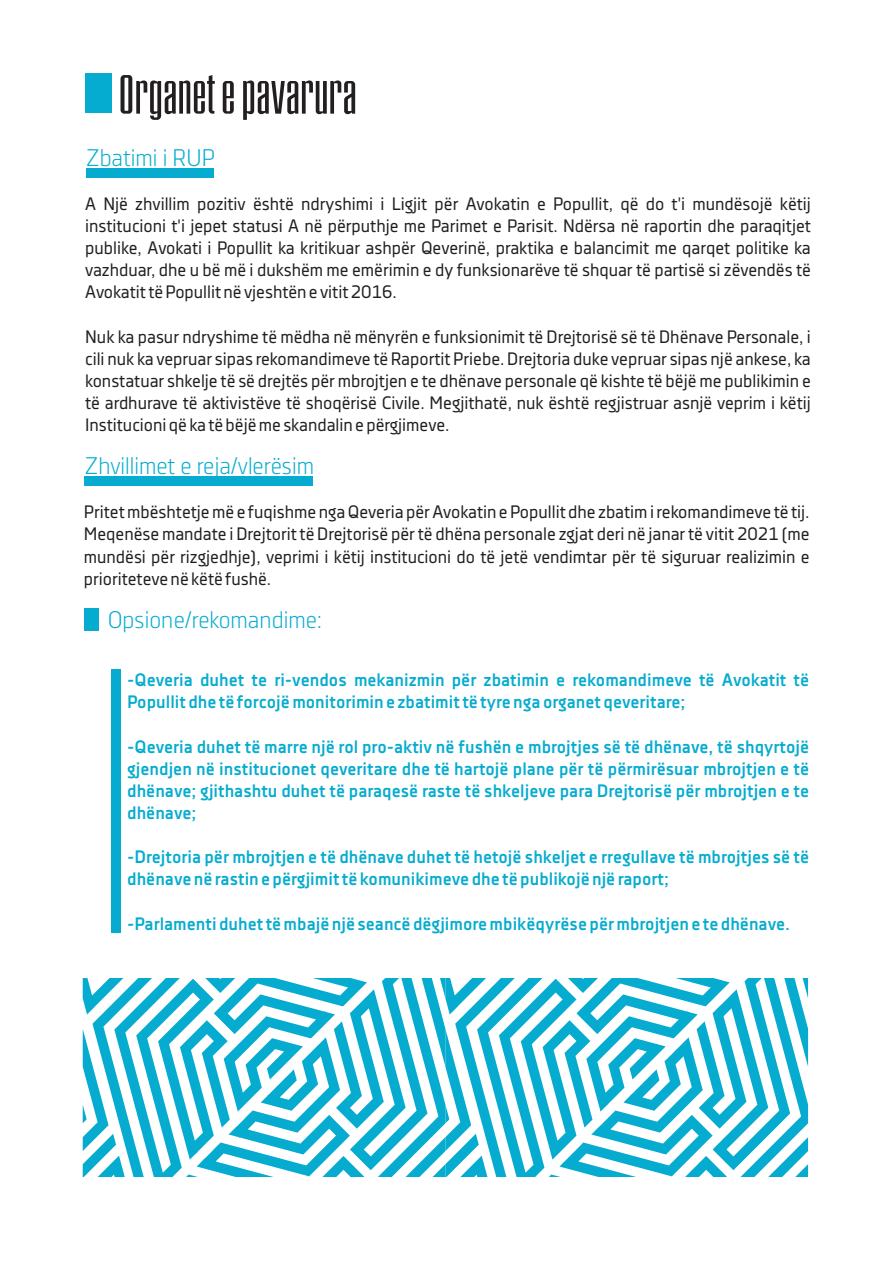
<style>
.page{position:relative;width:893px;height:1263px;background:#fff}
.page>*{position:absolute;margin:0;border:0;box-sizing:border-box;transform-origin:0 0}
.t1{font:54px "Chupada";color:#231f20}
.t2{font:24px "Decima Nova Pro Lt";color:#06accf}
.t3{font:18px/22.2px "Decima Nova Pro";color:#231f20;text-align:justify}
.t4{font:700 18px/22.2px "Decima Nova Pro";color:#06accf}
</style>
<div class="page">
<svg style="left:83px;top:978px;width:725px;height:199px"></svg>
<div style="left:84px;top:477px;width:229px;height:9px;background:#06accf"></div>
<div style="left:84px;top:607px;width:15px;height:23px;background:#06accf"></div>
<div style="left:111px;top:669px;width:9px;height:264px;background:#06accf"></div>
<div style="left:85px;top:74px;width:26px;height:39px;background:#06accf"></div>
<div style="left:86px;top:168px;width:127px;height:9px;background:#06accf"></div>
<h1 class="t1" style="left:118px;top:73px;width:240px">Organet e pavarura</h1>
<h2 class="t2" style="left:86px;top:148px;width:130px">Zbatimi i RUP</h2>
<p class="t3" style="left:85px;top:194px;width:727px">A Një zhvillim pozitiv është ndryshimi i Ligjit për Avokatin e Popullit, që do t'i mundësojë këtij institucioni t'i jepet statusi A në përputhje me Parimet e Parisit. Ndërsa në raportin dhe paraqitjet publike, Avokati i Popullit ka kritikuar ashpër Qeverinë, praktika e balancimit me qarqet politike ka vazhduar, dhe u bë më i dukshëm me emërimin e dy funksionarëve të shquar të partisë si zëvendës të Avokatit të Popullit në vjeshtën e vitit 2016.</p>
<p class="t3" style="left:85px;top:327px;width:727px">Nuk ka pasur ndryshime të mëdha në mënyrën e funksionimit të Drejtorisë së të Dhënave Personale, i cili nuk ka vepruar sipas rekomandimeve të Raportit Priebe. Drejtoria duke vepruar sipas një ankese, ka konstatuar shkelje të së drejtës për mbrojtjen e te dhënave personale që kishte të bëjë me publikimin e të ardhurave të aktivistëve të shoqërisë Civile. Megjithatë, nuk është regjistruar asnjë veprim i këtij Institucioni që ka të bëjë me skandalin e përgjimeve.</p>
<h2 class="t2" style="left:85px;top:456px;width:231px">Zhvillimet e reja/vlerësim</h2>
<p class="t3" style="left:84px;top:503px;width:727px">Pritet mbështetje më e fuqishme nga Qeveria për Avokatin e Popullit dhe zbatim i rekomandimeve të tij.<br>Meqenëse mandate i Drejtorit të Drejtorisë për të dhëna personale zgjat deri në janar të vitit 2021 (me mundësi për rizgjedhje), veprimi i këtij institucioni do të jetë vendimtar për të siguruar realizimin e prioriteteve në këtë fushë.</p>
<h2 class="t2" style="left:108px;top:610px;width:216px">Opsione/rekomandime:</h2>
<p class="t4" style="left:127px;top:670px;width:683px">-Qeveria duhet te ri-vendos mekanizmin për zbatimin e rekomandimeve të Avokatit të<br>Popullit dhe të forcojë monitorimin e zbatimit të tyre nga organet qeveritare;</p>
<p class="t4" style="left:127px;top:737px;width:683px;text-align:justify">-Qeveria duhet të marre një rol pro-aktiv në fushën e mbrojtjes së të dhënave, të shqyrtojë gjendjen në institucionet qeveritare dhe të hartojë plane për të përmirësuar mbrojtjen e të dhënave; gjithashtu duhet të paraqesë raste të shkeljeve para Drejtorisë për mbrojtjen e te dhënave;</p>
<p class="t4" style="left:127px;top:848px;width:683px">-Drejtoria për mbrojtjen e të dhënave duhet të hetojë shkeljet e rregullave të mbrojtjes së të dhënave në rastin e përgjimit të komunikimeve dhe të publikojë një raport;</p>
<p class="t4" style="left:127px;top:914px;width:664px">-Parlamenti duhet të mbajë një seancë dëgjimore mbikëqyrëse për mbrojtjen e te dhënave.</p>
</div>
